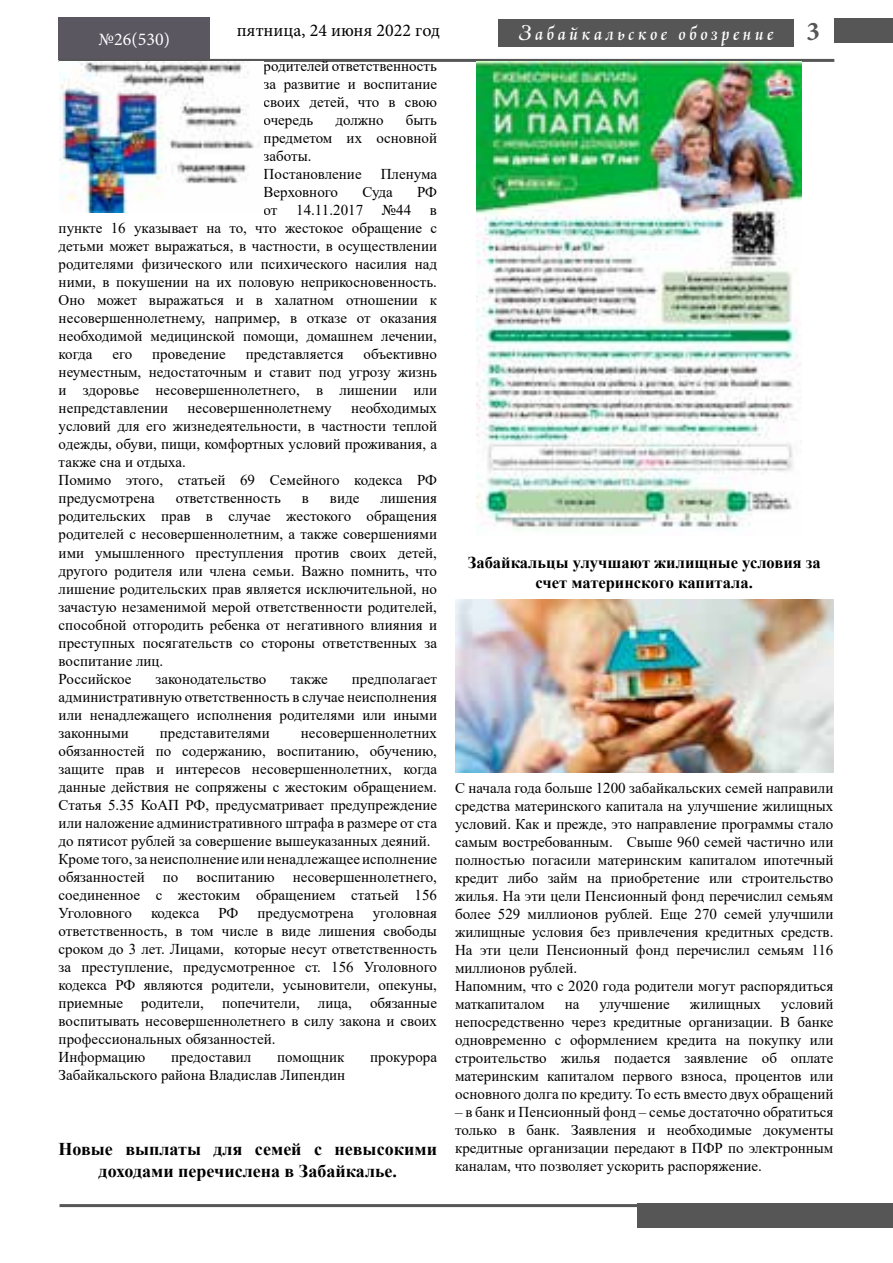
<style>
.page{position:relative;width:893px;height:1263px;background:#fff}
.page>*{position:absolute;margin:0;border:0;box-sizing:border-box;transform-origin:0 0}
.t1{font:21px "Asturiascript";letter-spacing:.18em;color:#fff}
.t2{font:700 18px/21.6px "Times New Roman";color:#000;text-align:center}
.t3{font:18px "Minion Pro";color:#000}
.t4{font:18px "Minion Pro";color:#fff}
.t5{font:700 16.5px/19.8px "Times New Roman";color:#000;text-align:center}
.t6{font:15px/18px "Times New Roman";color:#000}
.s1{font-family:"Minion Pro";font-weight:700;font-size:27px;color:#565657}
</style>
<div class="page">
<div style="left:834px;top:18px;width:59px;height:24px;background:#565657"></div>
<div style="left:498px;top:19px;width:296px;height:28px;background:#565657"></div>
<div style="left:59px;top:17px;width:151px;height:43px;background:#5a5761"></div>
<div style="left:637px;top:1203px;width:256px;height:24px;background:#565657"></div>
<hr style="left:60px;top:1204px;width:775px;height:3px;background:#565657">
<hr style="left:59px;top:59px;width:775px;height:3px;background:#565657">
<img style="left:60px;top:62px;width:194px;height:151px">
<img style="left:476px;top:61px;width:325px;height:470px">
<img style="left:455px;top:600px;width:378px;height:172px">
<p class="t4" style="left:99px;top:27px;width:73px">№26(530)</p>
<p class="t3" style="left:237px;top:18px;width:205px">пятница, 24 июня 2022 год</p>
<h1 class="t1" style="left:519px;top:21px;width:302px">Забайкальское обозрение <span class="s1">3</span></h1>
<p class="t6" style="left:264px;top:57px;width:175px;text-align:justify">родителей ответственность за развитие и воспитание своих детей, что в свою очередь</p>
<p class="t6" style="left:264px;top:111px;width:175px;text-indent:142px">быть предметом их основной заботы.<br>Постановление</p>
<p class="t6" style="left:335px;top:111px;width:50px">должно</p>
<p class="t6" style="left:381px;top:165px;width:58px">Пленума</p>
<p class="t6" style="left:264px;top:183px;width:76px">Верховного</p>
<p class="t6" style="left:362px;top:183px;width:32px">Суда</p>
<p class="t6" style="left:417px;top:183px;width:21px">РФ</p>
<p class="t6" style="left:264px;top:201px;width:175px">от 14.11.2017 №44 в</p>
<p class="t6" style="left:59px;top:219px;width:380px">пункте 16 указывает на то, что жестокое обращение с</p>
<p class="t6" style="left:59px;top:237px;width:380px">детьми может выражаться, в частности, в осуществлении</p>
<p class="t6" style="left:59px;top:255px;width:380px">родителями физического или психического насилия над</p>
<p class="t6" style="left:59px;top:273px;width:380px">ними, в покушении на их половую неприкосновенность.</p>
<p class="t6" style="left:59px;top:291px;width:380px">Оно может выражаться и в халатном отношении к</p>
<p class="t6" style="left:59px;top:309px;width:380px">несовершеннолетнему, например, в отказе от оказания</p>
<p class="t6" style="left:59px;top:327px;width:380px">необходимой медицинской помощи, домашнем лечении,</p>
<p class="t6" style="left:59px;top:345px;width:35px">когда</p>
<p class="t6" style="left:112px;top:345px;width:21px">его</p>
<p class="t6" style="left:152px;top:345px;width:75px">проведение</p>
<p class="t6" style="left:246px;top:345px;width:99px">представляется</p>
<p class="t6" style="left:59px;top:345px;width:380px;text-align:justify;text-indent:305px">объективно неуместным, недостаточным и ставит под угрозу жизнь и здоровье несовершеннолетнего, в лишении или непредставлении</p>
<p class="t6" style="left:59px;top:399px;width:380px;text-indent:292px">необходимых условий для его жизнедеятельности, в частности теплой одежды, обуви, пищи, комфортных условий проживания, а также сна и отдыха.<br>Помимо этого, статьей 69 Семейного кодекса РФ предусмотрена</p>
<p class="t6" style="left:187px;top:399px;width:146px">несовершеннолетнему</p>
<p class="t6" style="left:59px;top:489px;width:380px;text-indent:322px">лишения родительских прав в случае жестокого обращения родителей с несовершеннолетним, а также совершениями ими умышленного преступления против своих детей, другого родителя или члена семьи. Важно помнить, что лишение родительских прав является исключительной, но зачастую незаменимой мерой ответственности родителей, способной отгородить ребенка от негативного влияния и преступных посягательств со стороны ответственных за воспитание лиц.<br>Российское</p>
<p class="t6" style="left:176px;top:489px;width:107px">ответственность</p>
<p class="t6" style="left:302px;top:489px;width:9px">в</p>
<p class="t6" style="left:330px;top:489px;width:31px">виде</p>
<p class="t6" style="left:59px;top:669px;width:380px;text-align:justify;text-indent:293px">предполагает административную ответственность в случае неисполнения или ненадлежащего исполнения родителями или иными законными</p>
<p class="t6" style="left:155px;top:669px;width:112px">законодательство</p>
<p class="t6" style="left:290px;top:669px;width:39px">также</p>
<p class="t6" style="left:59px;top:723px;width:380px;text-indent:242px">несовершеннолетних обязанностей по содержанию, воспитанию, обучению, защите прав и интересов несовершеннолетних, когда данные действия не сопряжены с жестоким обращением.<br>Статья 5.35 КоАП РФ, предусматривает предупреждение или наложение административного штрафа в размере от ста до пятисот рублей за совершение вышеуказанных деяний.<br>Кроме того, за неисполнение или ненадлежащее исполнение обязанностей по воспитанию несовершеннолетнего, соединенное с жестоким обращением статьей 156<br>Уголовного</p>
<p class="t6" style="left:160px;top:723px;width:111px">представителями</p>
<p class="t6" style="left:151px;top:903px;width:50px">кодекса</p>
<p class="t6" style="left:218px;top:903px;width:21px">РФ</p>
<p class="t6" style="left:258px;top:903px;width:98px">предусмотрена</p>
<p class="t6" style="left:59px;top:903px;width:380px;text-indent:314px">уголовная ответственность, в том числе в виде лишения свободы сроком до 3 лет. Лицами, которые несут ответственность за преступление, предусмотренное ст. 156 Уголовного кодекса РФ являются родители, усыновители, опекуны, приемные родители, попечители, лица, обязанные воспитывать несовершеннолетнего в силу закона и своих профессиональных обязанностей.<br>Информацию</p>
<p class="t6" style="left:171px;top:1047px;width:82px">предоставил</p>
<p class="t6" style="left:277px;top:1047px;width:69px">помощник</p>
<p class="t6" style="left:370px;top:1047px;width:68px">прокурора</p>
<p class="t6" style="left:59px;top:1065px;width:288px">Забайкальского района Владислав Липендин</p>
<p class="t2" style="left:59px;top:1138px;width:380px">Новые выплаты для семей с невысокими доходами перечислена в Забайкалье.</p>
<p class="t5" style="left:468px;top:552px;width:355px">Забайкальцы улучшают жилищные условия за счет материнского капитала.</p>
<p class="t6" style="left:455px;top:779px;width:380px">С начала года больше 1200 забайкальских семей направили средства материнского капитала на улучшение жилищных условий. Как и прежде, это направление программы стало самым востребованным.⁣ Свыше 960 семей частично или полностью погасили материнским капиталом ипотечный кредит либо займ на приобретение или строительство жилья. На эти цели Пенсионный фонд перечислил семьям более 529 миллионов рублей. Еще 270 семей улучшили жилищные условия без привлечения кредитных средств.<br>На эти цели Пенсионный фонд перечислил семьям 116 миллионов рублей.<br>Напомним, что с 2020 года родители могут распорядиться маткапиталом</p>
<p class="t6" style="left:455px;top:995px;width:380px;text-align:justify;text-indent:326px">условий непосредственно через кредитные организации. В банке одновременно с оформлением кредита на покупку или строительство жилья подается заявление об оплате материнским капиталом первого взноса, процентов или основного долга по кредиту. То есть вместо двух обращений</p>
<p class="t6" style="left:455px;top:1103px;width:380px;text-align:justify">– в банк и Пенсионный фонд – семье достаточно обратиться только в банк. Заявления и необходимые документы кредитные организации передают в ПФР по электронным каналам, что позволяет ускорить распоряжение.</p>
<p class="t6" style="left:565px;top:995px;width:16px">на</p>
<p class="t6" style="left:599px;top:995px;width:72px">улучшение</p>
<p class="t6" style="left:690px;top:995px;width:73px">жилищных</p>
</div>
